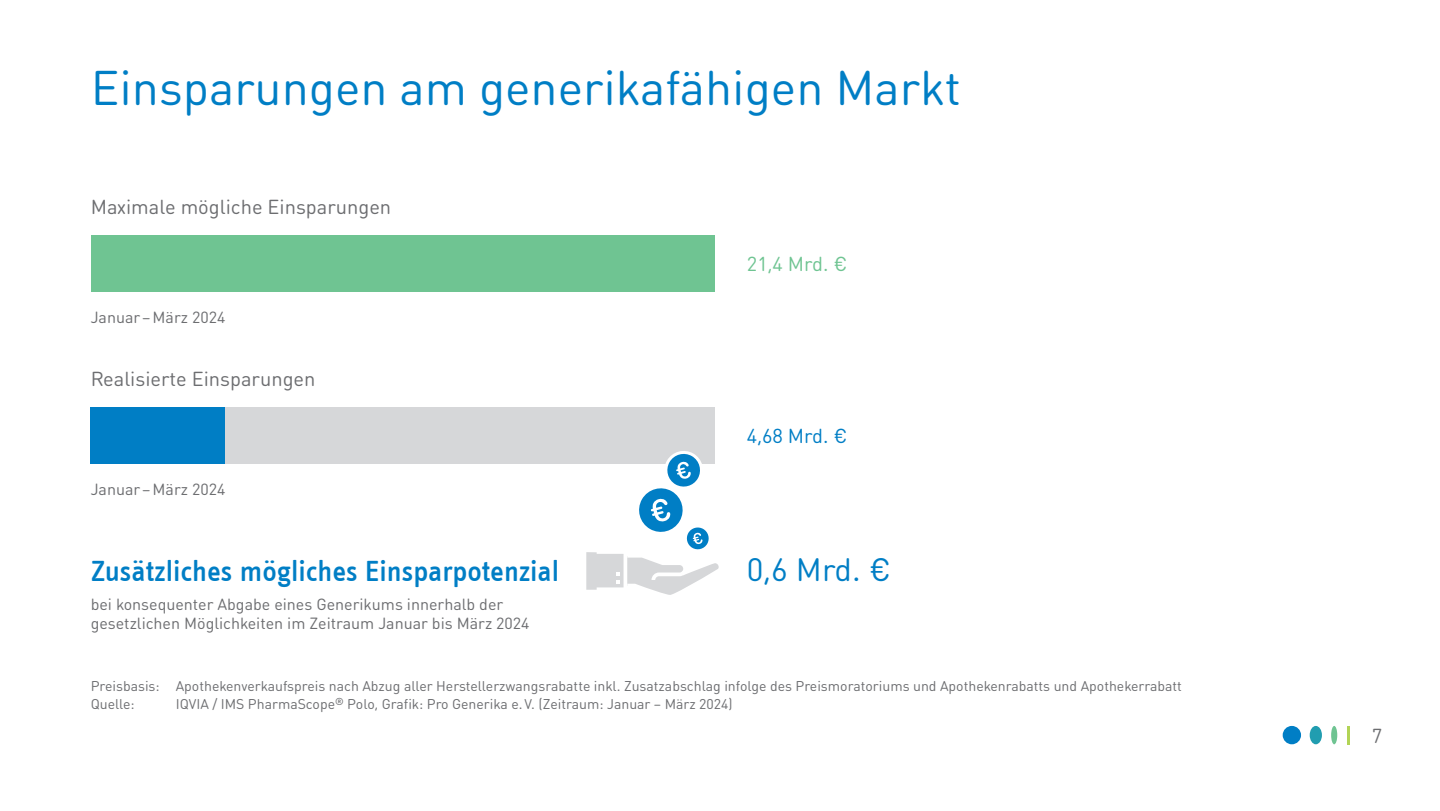
<style>
.page{position:relative;width:1440px;height:811px;background:#fff}
.page>*{position:absolute;margin:0;border:0;box-sizing:border-box;transform-origin:0 0}
.Head{font:48px "DIN Round OT";color:#007ec5}
.Grafik_16_links{font:32px "DIN Round OT";color:#007ec5}
.Auszeichnung{font:500 30px "Info Text";color:#007ec5}
.Grafik_10_links{font:20px "DIN Round OT";color:#6c6d70}
.Grafik_10_links-2{font:20px "DIN Round OT";color:#6fc492}
.Grafik_10_links-3{font:20px "DIN Round OT";color:#007ec5}
.Grafik_8_links{font:16px/19.2px "DIN Round OT";color:#6c6d70}
.Fussnoten{font:14px "DIN Round OT";color:#6c6d70}
</style>
<div class="page">
<div style="left:91px;top:235px;width:623px;height:57px;background:#6fc492"></div>
<div style="left:91px;top:407px;width:623px;height:56px;background:#d6d7d9"></div>
<div style="left:91px;top:407px;width:134px;height:56px;background:#007ec5"></div>
<svg style="left:586px;top:446px;width:133px;height:149px"></svg>
<div style="left:1283px;top:726px;width:18px;height:18px;background:#007ec5;border-radius:50%"></div>
<div style="left:1331px;top:726px;width:6px;height:18px;background:#6fc492;border-radius:50%"></div>
<svg style="left:1347px;top:726px;width:2px;height:18px"></svg>
<div style="left:1310px;top:726px;width:12px;height:18px;background:#219db0;border-radius:50%"></div>
<p class="Head" style="left:91px;top:57px;width:872px">Einsparungen am generikafähigen Markt</p>
<p class="Grafik_10_links" style="left:91px;top:194px;width:302px">Maximale mögliche Einsparungen</p>
<p class="Grafik_8_links" style="left:91px;top:307px;width:136px">Januar–März 2024</p>
<p class="Grafik_10_links" style="left:91px;top:366px;width:226px">Realisierte Einsparungen</p>
<p class="Grafik_8_links" style="left:91px;top:479px;width:136px">Januar–März 2024</p>
<p class="Auszeichnung" style="left:91px;top:555px;width:470px">Zusätzliches mögliches Einsparpotenzial</p>
<p class="Grafik_8_links" style="left:91px;top:594px;width:440px">bei konsequenter Abgabe eines Generikums innerhalb der gesetzlichen Möglichkeiten im Zeitraum Januar bis März 2024</p>
<p class="Grafik_10_links-2" style="left:747px;top:251px;width:102px">21,4 Mrd. €</p>
<p class="Grafik_10_links-3" style="left:747px;top:423px;width:102px">4,68 Mrd. €</p>
<p class="Grafik_16_links" style="left:747px;top:549px;width:146px">0,6 Mrd. €</p>
<p class="Fussnoten" style="left:91px;top:677px;width:1093px">Preisbasis: Apothekenverkaufspreis nach Abzug aller Herstellerzwangsrabatte inkl. Zusatzabschlag infolge des Preismoratoriums und Apothekenrabatts und Apothekerrabatt</p>
<p class="Fussnoten" style="left:91px;top:695px;width:45px">Quelle:</p>
<p class="Fussnoten" style="left:176px;top:695px;width:558px">IQVIA / IMS PharmaScope<sup>®</sup> Polo, Grafik: Pro Generika e.V. (Zeitraum: Januar – März 2024)</p>
<h3 class="Grafik_10_links" style="left:1372px;top:724px;width:12px">7</h3>
</div>
